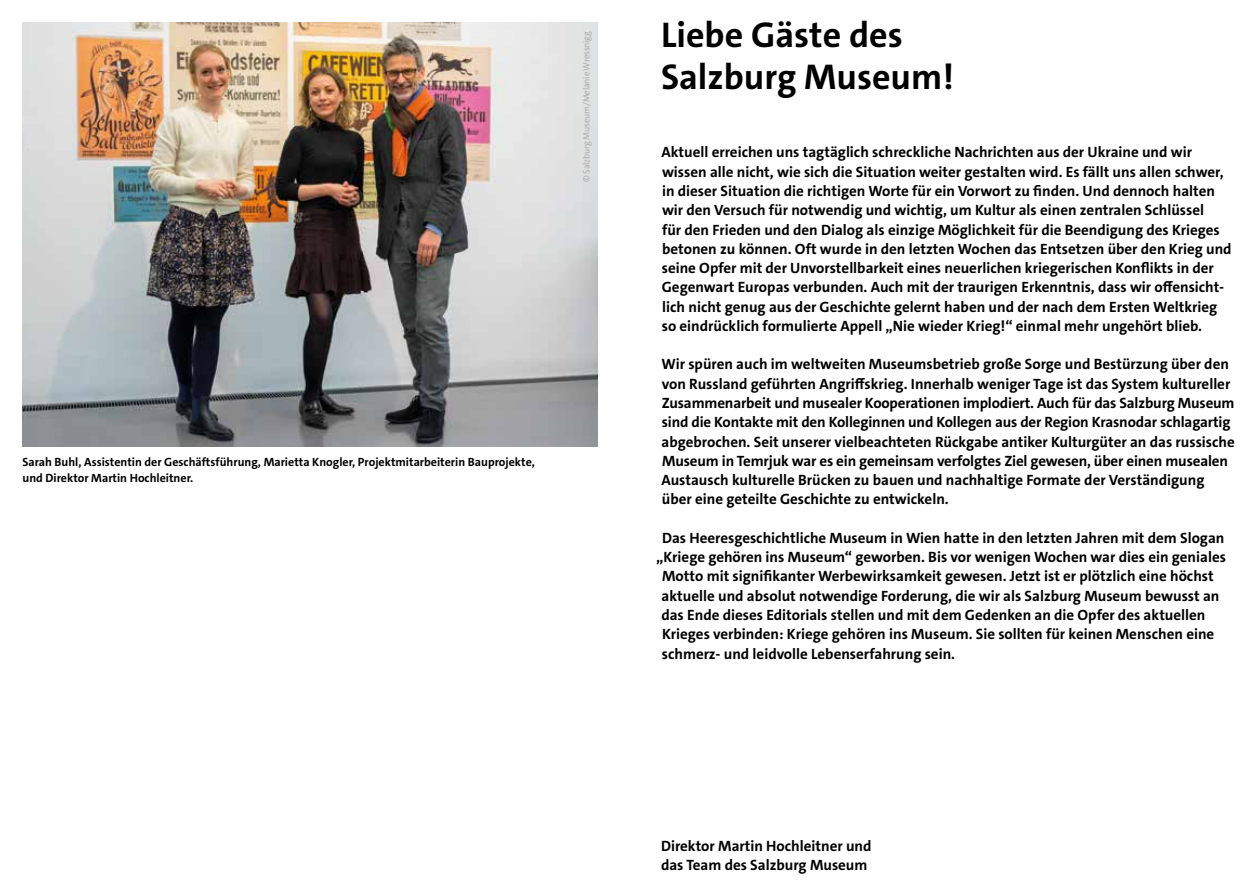
<style>
.page{position:relative;width:1259px;height:893px;background:#fff}
.page>*{position:absolute;margin:0;border:0;box-sizing:border-box;transform-origin:0 0}
.t1{font:700 36px/42px "The Sans C4 s";color:#000}
.t2{font:700 15px/19.2px "The Sans C4 s";color:#000}
.t3{font:700 12px/15.8px "The Sans C4 s";color:#000}
.t4{font:300 9px "The Sans C4 s";letter-spacing:-.02em;color:#9d9d9c}
</style>
<div class="page">
<img style="left:23px;top:23px;width:575px;height:423px">
<p class="t4" style="left:580px;top:182px;width:152px;rotate:-90deg">© Salzburg Museum/Melanie Wressnigg</p>
<p class="t3" style="left:23px;top:454px;width:514px">Sarah Buhl, Assistentin der Geschäftsführung, Marietta Knogler, Projektmitarbeiterin Bauprojekte, und Direktor Martin Hochleitner.</p>
<h1 class="t1" style="left:661px;top:14px;width:294px">Liebe Gäste des<br>Salzburg Museum!</h1>
<p class="t2" style="left:661px;top:143px;width:572px">Aktuell erreichen uns tagtäglich schreckliche Nachrichten aus der Ukraine und wir wissen alle nicht, wie sich die Situation weiter gestalten wird. Es fällt uns allen schwer, in dieser Situation die richtigen Worte für ein Vorwort zu finden. Und dennoch halten wir den Versuch für notwendig und wichtig, um Kultur als einen zentralen Schlüssel<br>für den Frieden und den Dialog als einzige Möglichkeit für die Beendigung des Krieges betonen zu können. Oft wurde in den letzten Wochen das Entsetzen über den Krieg und seine Opfer mit der Unvorstellbarkeit eines neuerlichen kriegerischen Konflikts in der Gegenwart Europas verbunden. Auch mit der traurigen Erkenntnis, dass wir offensicht&shy;lich nicht genug aus der Geschichte gelernt haben und der nach dem Ersten Weltkrieg so eindrücklich formulierte Appell „Nie wieder Krieg!“ einmal mehr ungehört blieb.</p>
<p class="t2" style="left:661px;top:355px;width:575px">Wir spüren auch im weltweiten Museumsbetrieb große Sorge und Bestürzung über den von Russland geführten Angriffskrieg. Innerhalb weniger Tage ist das System kultureller Zusammenarbeit und musealer Kooperationen implodiert. Auch für das Salzburg Museum sind die Kontakte mit den Kolleginnen und Kollegen aus der Region Krasnodar schlagartig abgebrochen. Seit unserer vielbeachteten Rückgabe antiker Kulturgüter an das russische Museum in Temrjuk war es ein gemeinsam verfolgtes Ziel gewesen, über einen musealen Austausch kulturelle Brücken zu bauen und nachhaltige Formate der Verständigung über eine geteilte Geschichte zu entwickeln.</p>
<p class="t2" style="left:662px;top:528px;width:564px">Das Heeresgeschichtliche Museum in Wien hatte in den letzten Jahren mit dem Slogan</p>
<p class="t2" style="left:656px;top:548px;width:571px">„Kriege gehören ins Museum“ geworben. Bis vor wenigen Wochen war dies ein geniales</p>
<p class="t2" style="left:662px;top:567px;width:553px">Motto mit signifikanter Werbewirksamkeit gewesen. Jetzt ist er plötzlich eine höchst</p>
<p class="t2" style="left:661px;top:586px;width:559px">aktuelle und absolut notwendige Forderung, die wir als Salzburg Museum bewusst an</p>
<p class="t2" style="left:661px;top:605px;width:545px">das Ende dieses Editorials stellen und mit dem Gedenken an die Opfer des aktuellen</p>
<p class="t2" style="left:662px;top:625px;width:554px">Krieges verbinden: Kriege gehören ins Museum. Sie sollten für keinen Menschen eine</p>
<p class="t2" style="left:662px;top:644px;width:295px">schmerz- und leidvolle Lebenserfahrung sein.</p>
<p class="t2" style="left:661px;top:837px;width:212px">Direktor Martin Hochleitner und das Team des Salzburg Museum</p>
</div>
